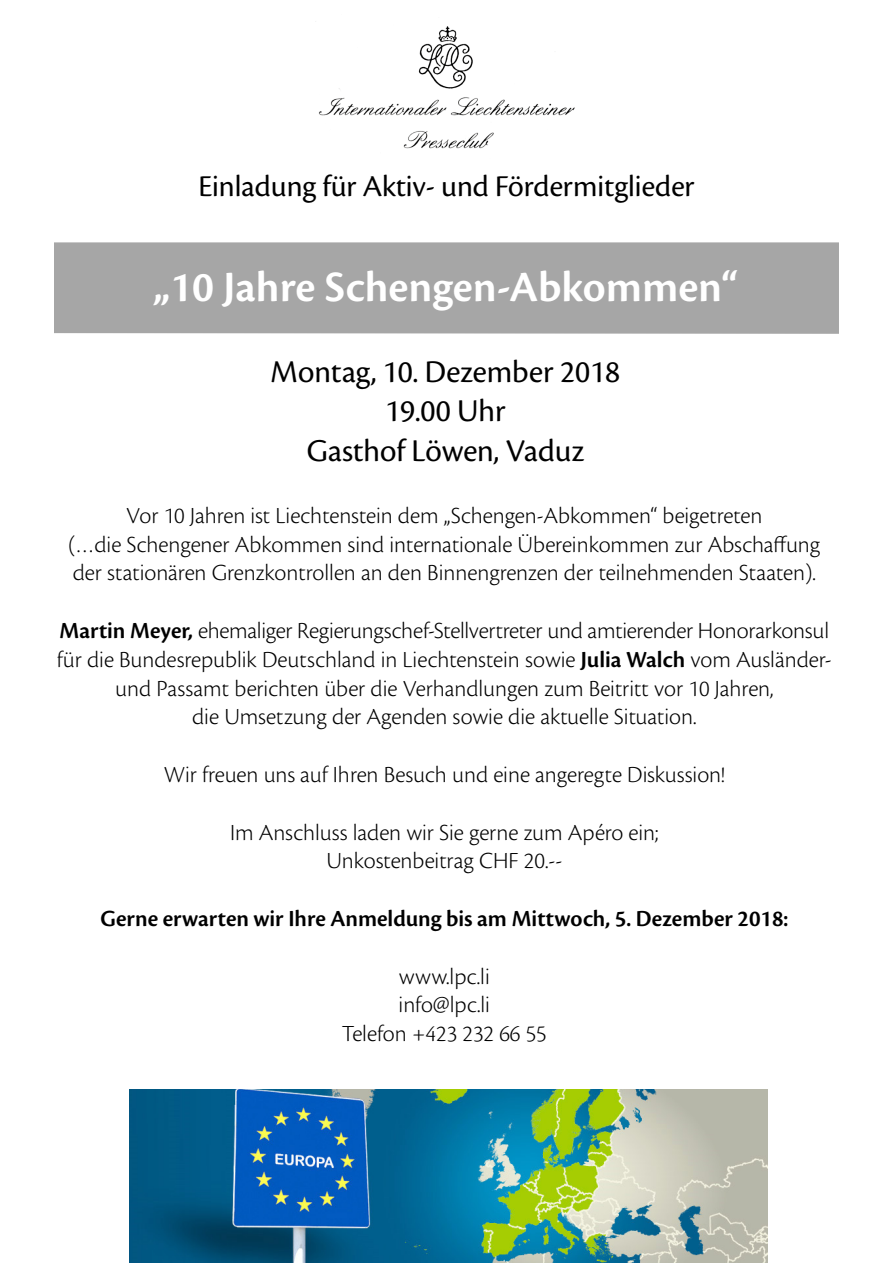
<style>
.page{position:relative;width:893px;height:1263px;background:#fff}
.page>*{position:absolute;margin:0;border:0;box-sizing:border-box;transform-origin:0 0}
.t1{font:600 45px "Cronos Pro";color:#fff}
.t2{font:33px/39.6px "Cronos Pro Subh";color:#000;text-align:center}
.t3{font:31.5px "Cronos Pro Subh";color:#000}
.t4{font:300 24px/28.8px "Cronos Pro";letter-spacing:-.005em;color:#000;text-align:center}
.t5{font:24px "Cronos Pro Semibold Subh";color:#000}
.s1{font-family:"Cronos Pro Semibold Subh";font-weight:400}
</style>
<div class="page">
<div style="left:54px;top:242px;width:785px;height:92px;background:#a6a6a6"></div>
<img style="left:319px;top:26px;width:256px;height:123px">
<img style="left:130px;top:1090px;width:637px;height:173px">
<h3 class="t3" style="left:198px;top:168px;width:498px">Einladung für Aktiv- und Fördermitglieder</h3>
<h1 class="t1" style="left:154px;top:261px;width:587px">„10 Jahre Schengen-Abkommen“</h1>
<h2 class="t2" style="left:271px;top:352px;width:351px">Montag, 10. Dezember 2018<br>19.00 Uhr<br>Gasthof Löwen, Vaduz</h2>
<p class="t4" style="left:68px;top:501px;width:754px">Vor 10 Jahren ist Liechtenstein dem „Schengen-Abkommen“ beigetreten<br>(…die Schengener Abkommen sind internationale Übereinkommen zur Abschaffung der stationären Grenzkontrollen an den Binnengrenzen der teilnehmenden Staaten).</p>
<p class="t4" style="left:57px;top:616px;width:776px"><span class="s1">Martin Meyer,</span> ehemaliger Regierungschef-Stellvertreter und amtierender Honorarkonsul für die Bundesrepublik Deutschland in Liechtenstein sowie <span class="s1">Julia Walch</span> vom Ausländer&shy;und Passamt berichten über die Verhandlungen zum Beitritt vor 10 Jahren,<br>die Umsetzung der Agenden sowie die aktuelle Situation.</p>
<p class="t4" style="left:164px;top:760px;width:563px">Wir freuen uns auf Ihren Besuch und eine angeregte Diskussion!</p>
<p class="t4" style="left:230px;top:818px;width:430px">Im Anschluss laden wir Sie gerne zum Apéro ein;<br>Unkostenbeitrag CHF 20.--</p>
<p class="t5" style="left:100px;top:905px;width:689px">Gerne erwarten wir Ihre Anmeldung bis am Mittwoch, 5. Dezember 2018:</p>
<p class="t4" style="left:342px;top:962px;width:206px">www.lpc.li<br>info@lpc.li<br>Telefon +423 232 66 55</p>
</div>
